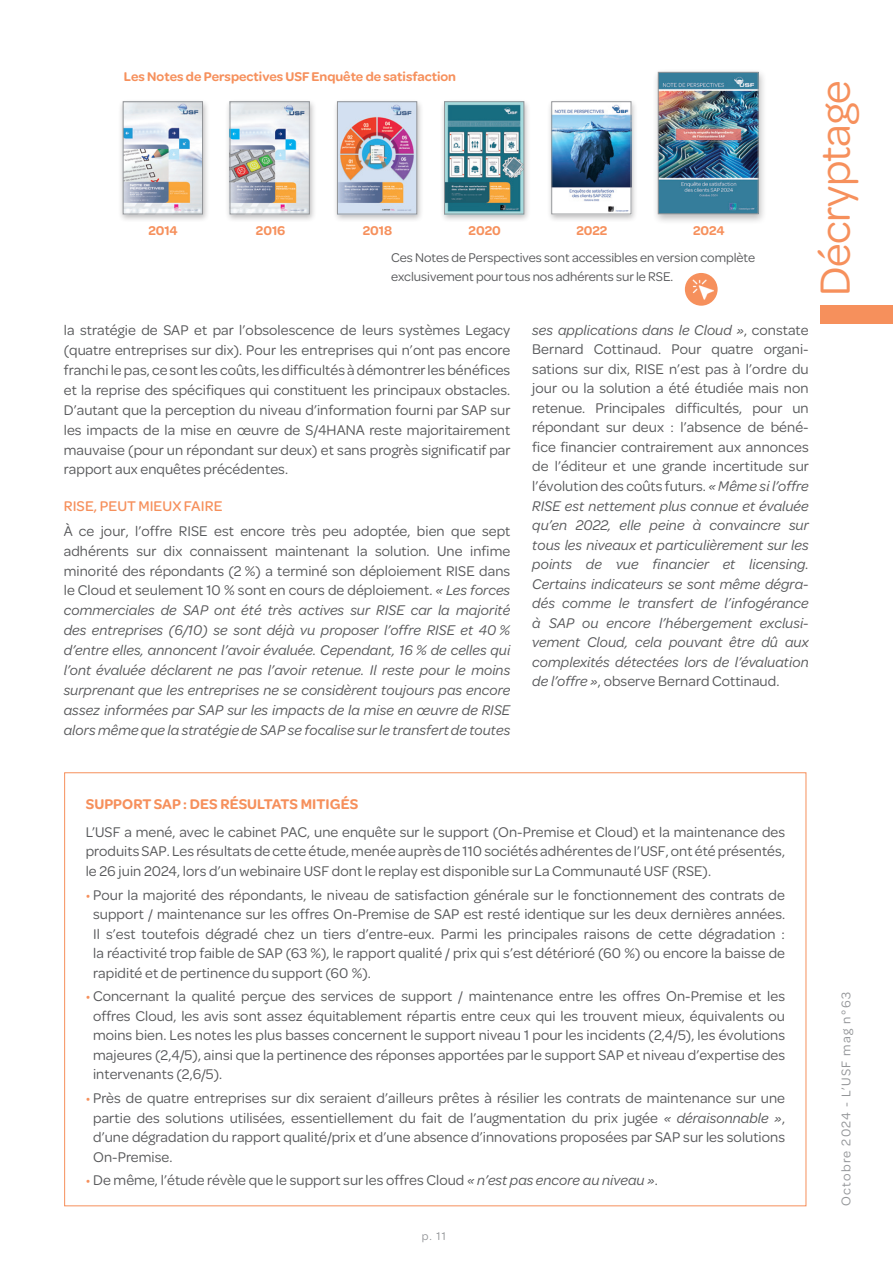
<style>
.page{position:relative;width:893px;height:1263px;background:#fff}
.page>*{position:absolute;margin:0;border:0;box-sizing:border-box;transform-origin:0 0}
.t1{font:45px "Omnes";letter-spacing:-.01em;color:#f6905c}
.t2{font:15px/19.5px "Omnes";letter-spacing:.005em;color:#57585a;text-align:justify}
.t3{font:italic 15px/19.5px "Omnes";letter-spacing:.005em;color:#57585a;text-align:justify}
.t4{font:600 15px "Omnes";letter-spacing:.005em;color:#f6905c}
.t5{font:500 15px "Omnes";letter-spacing:.005em;color:#f6905c}
.t6{font:13.5px/19.5px "Omnes";color:#57585a}
.t7{font:600 13.5px "Omnes";color:#f6905c}
.t8{font:13.5px "Omnes";letter-spacing:.1em;color:#939598}
.t9{font:12px "Omnes";color:#939598}
.s1{font-style:normal}
.s2{color:#f6905c}
.s3{font-style:italic}
</style>
<div class="page">
<div style="left:685px;top:273px;width:33px;height:33px;background:#f6905c;border-radius:50%"></div>
<img style="left:692px;top:279px;width:22px;height:21px">
<div style="left:118px;top:99px;width:92px;height:124px;background:#231f20;opacity:.3"></div>
<img style="left:125px;top:103px;width:76px;height:109px">
<div style="left:123px;top:101px;width:80px;height:113px;border:1px solid #939598"></div>
<div style="left:225px;top:99px;width:92px;height:124px;background:#231f20;opacity:.3"></div>
<img style="left:232px;top:103px;width:76px;height:109px">
<div style="left:230px;top:101px;width:80px;height:113px;border:1px solid #939598"></div>
<div style="left:333px;top:99px;width:91px;height:124px;background:#231f20;opacity:.3"></div>
<img style="left:339px;top:103px;width:76px;height:109px">
<div style="left:337px;top:101px;width:80px;height:113px;border:1px solid #939598"></div>
<div style="left:440px;top:99px;width:91px;height:124px;background:#231f20;opacity:.3"></div>
<img style="left:446px;top:103px;width:76px;height:109px">
<div style="left:444px;top:101px;width:80px;height:113px;border:1px solid #939598"></div>
<div style="left:547px;top:99px;width:91px;height:124px;background:#231f20;opacity:.3"></div>
<img style="left:553px;top:103px;width:76px;height:109px">
<div style="left:551px;top:101px;width:80px;height:113px;border:1px solid #939598"></div>
<div style="left:652px;top:69px;width:115px;height:156px;background:#231f20;opacity:.3"></div>
<img style="left:660px;top:74px;width:97px;height:138px">
<div style="left:658px;top:72px;width:101px;height:142px;border:1px solid #939598"></div>
<div style="left:821px;top:306px;width:72px;height:18px;background:#f6905c"></div>
<p class="t7" style="left:124px;top:68px;width:334px">Les Notes de Perspectives USF Enquête de satisfaction</p>
<p class="t7" style="left:148px;top:221px;width:31px">2014</p>
<p class="t7" style="left:256px;top:221px;width:31px">2016</p>
<p class="t7" style="left:363px;top:221px;width:31px">2018</p>
<p class="t7" style="left:469px;top:221px;width:34px">2020</p>
<p class="t7" style="left:576px;top:221px;width:33px">2022</p>
<p class="t7" style="left:693px;top:221px;width:33px">2024</p>
<p class="t6" style="left:391px;top:247px;width:366px">Ces Notes de Perspectives sont accessibles en version complète exclusivement pour tous nos adhérents sur le RSE.</p>
<h1 class="t1" style="left:805px;top:296px;width:217px;rotate:-90deg">Décryptage</h1>
<p class="t2" style="left:64px;top:319px;width:448px;line-height:20px">la stratégie de SAP et par l’obsolescence de leurs systèmes Legacy (quatre entreprises sur dix). Pour les entreprises qui n’ont pas encore franchi le pas, ce sont les coûts, les difficultés à démontrer les bénéfices et la reprise des spécifiques qui constituent les principaux obstacles.<br>D’autant que la perception du niveau d’information fourni par SAP sur les impacts de la mise en œuvre de S/4HANA reste majoritairement mauvaise (pour un répondant sur deux) et sans progrès significatif par rapport aux enquêtes précédentes.</p>
<p class="t5" style="left:64px;top:496px;width:160px">RISE, PEUT MIEUX FAIRE</p>
<p class="t3" style="left:64px;top:520px;width:448px;line-height:20px"><span class="s1">À ce jour, l’offre RISE est encore très peu adoptée, bien que sept adhérents sur dix connaissent maintenant la solution. Une infime minorité des répondants (2 %) a terminé son déploiement RISE dans le Cloud et seulement 10 % sont en cours de déploiement.</span> « Les forces commerciales de SAP ont été très actives sur RISE car la majorité des entreprises (6/10) se sont déjà vu proposer l’offre RISE et 40 % d’entre elles, annoncent l’avoir évaluée. Cependant, 16 % de celles qui l’ont évaluée déclarent ne pas l’avoir retenue. Il reste pour le moins surprenant que les entreprises ne se considèrent toujours pas encore assez informées par SAP sur les impacts de la mise en œuvre de RISE alors même que la stratégie de SAP se focalise sur le transfert de toutes</p>
<p class="t3" style="left:532px;top:320px;width:278px">ses applications dans le Cloud »<span class="s1">, constate Bernard Cottinaud. Pour quatre organi&shy;sations sur dix, RISE n’est pas à l’ordre du jour ou la solution a été étudiée mais non retenue. Principales difficultés, pour un répondant sur deux : l’absence de béné&shy;fice financier contrairement aux annonces de l’éditeur et une grande incertitude sur l’évolution des coûts futurs.</span> « Même si l’offre RISE est nettement plus connue et évaluée qu’en 2022, elle peine à convaincre sur tous les niveaux et particulièrement sur les points de vue financier et licensing.<br>Certains indicateurs se sont même dégra&shy;dés comme le transfert de l’infogérance à SAP ou encore l’hébergement exclusi&shy;vement Cloud, cela pouvant être dû aux complexités détectées lors de l’évaluation de l’offre »<span class="s1">, observe Bernard Cottinaud.</span></p>
<p class="t4" style="left:86px;top:793px;width:274px">SUPPORT SAP : DES RÉSULTATS MITIGÉS</p>
<p class="t2" style="left:86px;top:821px;width:701px">L’USF a mené, avec le cabinet PAC, une enquête sur le support (On-Premise et Cloud) et la maintenance des produits SAP. Les résultats de cette étude, menée auprès de 110 sociétés adhérentes de l’USF, ont été présentés, le 26 juin 2024, lors d’un webinaire USF dont le replay est disponible sur La Communauté USF (RSE).</p>
<p class="t2" style="left:93px;top:884px;width:693px;text-indent:-7px"><span class="s2">•</span> Pour la majorité des répondants, le niveau de satisfaction générale sur le fonctionnement des contrats de support / maintenance sur les offres On-Premise de SAP est resté identique sur les deux dernières années.<br>Il s’est toutefois dégradé chez un tiers d’entre-eux. Parmi les principales raisons de cette dégradation : la réactivité trop faible de SAP (63 %), le rapport qualité / prix qui s’est détérioré (60 %) ou encore la baisse de rapidité et de pertinence du support (60 %).</p>
<p class="t2" style="left:93px;top:986px;width:694px;text-indent:-7px"><span class="s2">•</span> Concernant la qualité perçue des services de support / maintenance entre les offres On-Premise et les offres Cloud, les avis sont assez équitablement répartis entre ceux qui les trouvent mieux, équivalents ou moins bien. Les notes les plus basses concernent le support niveau 1 pour les incidents (2,4/5), les évolutions majeures (2,4/5), ainsi que la pertinence des réponses apportées par le support SAP et niveau d’expertise des intervenants (2,6/5).</p>
<p class="t2" style="left:93px;top:1088px;width:693px;text-indent:-7px"><span class="s2">•</span> Près de quatre entreprises sur dix seraient d’ailleurs prêtes à résilier les contrats de maintenance sur une partie des solutions utilisées, essentiellement du fait de l’augmentation du prix jugée <span class="s3">« déraisonnable »</span>, d’une dégradation du rapport qualité/prix et d’une absence d’innovations proposées par SAP sur les solutions On-Premise.</p>
<p class="t2" style="left:86px;top:1170px;width:574px"><span class="s2">•</span> De même, l’étude révèle que le support sur les offres Cloud <span class="s3">« n’est pas encore au niveau »</span>.</p>
<p class="t9" style="left:422px;top:1228px;width:26px">p. 11</p>
<p class="t8" style="left:837px;top:1206px;width:216px;rotate:-90deg">Octobre 2024 - L’USF mag n°63</p>
</div>
